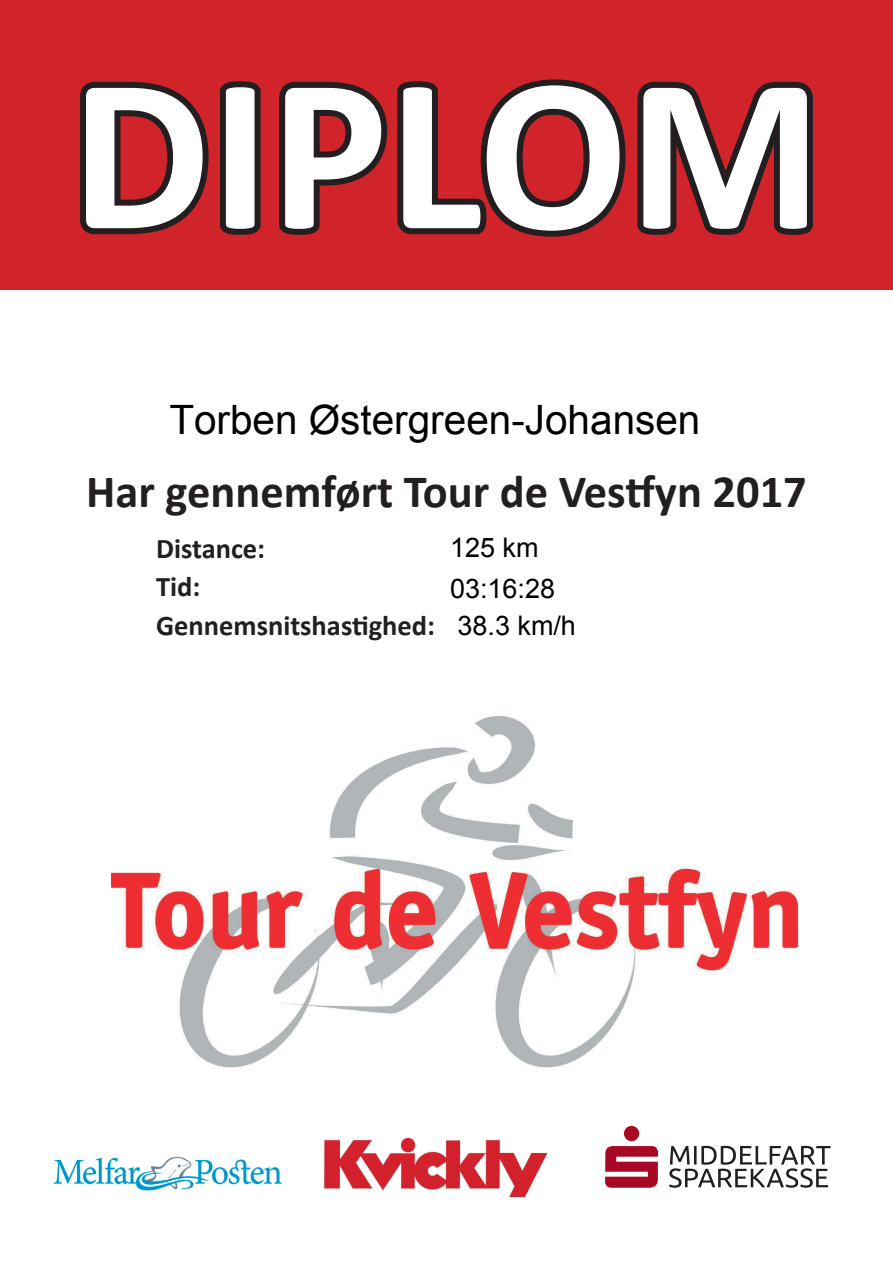
<style>
.page{position:relative;width:893px;height:1263px;background:#fff}
.page>*{position:absolute;margin:0;border:0;box-sizing:border-box;transform-origin:0 0}
.t1{font:700 222px "Calibri";color:#fff}
.t2{font:700 46.5px "Calibri";color:#231f20}
.t3{font:40.5px "Arial";color:#000}
.t4{font:700 28.5px/38.4px "Calibri";color:#231f20}
.t5{font:27px/37.5px "Arial";color:#000}
</style>
<div class="page">
<div style="left:0;top:0;width:893px;height:290px;background:#d1232a"></div>
<svg style="left:80px;top:79px;width:733px;height:158px"></svg>
<img style="left:112px;top:716px;width:687px;height:352px">
<svg style="left:669px;top:1146px;width:161px;height:42px"></svg>
<svg style="left:605px;top:1146px;width:53px;height:42px"></svg>
<div style="left:624px;top:1126px;width:15px;height:15px;background:#a70824;border-radius:50%"></div>
<img style="left:323px;top:1138px;width:225px;height:58px">
<img style="left:53px;top:1156px;width:229px;height:35px">
<h1 class="t1" style="left:71px;top:-2px;width:753px">DIPLOM</h1>
<h3 class="t3" style="left:169px;top:398px;width:533px">Torben Østergreen-Johansen</h3>
<h2 class="t2" style="left:86px;top:459px;width:722px">Har gennemført Tour de Vestfyn 2017</h2>
<p class="t4" style="left:156px;top:528px;width:280px">Distance:<br>Tid:<br>Gennemsnitshastighed:</p>
<p class="t5" style="left:450px;top:529px;width:90px">125 km</p>
<p class="t5" style="left:450px;top:569px;width:127px">03:16:28<br>38.3 km/h</p>
</div>
